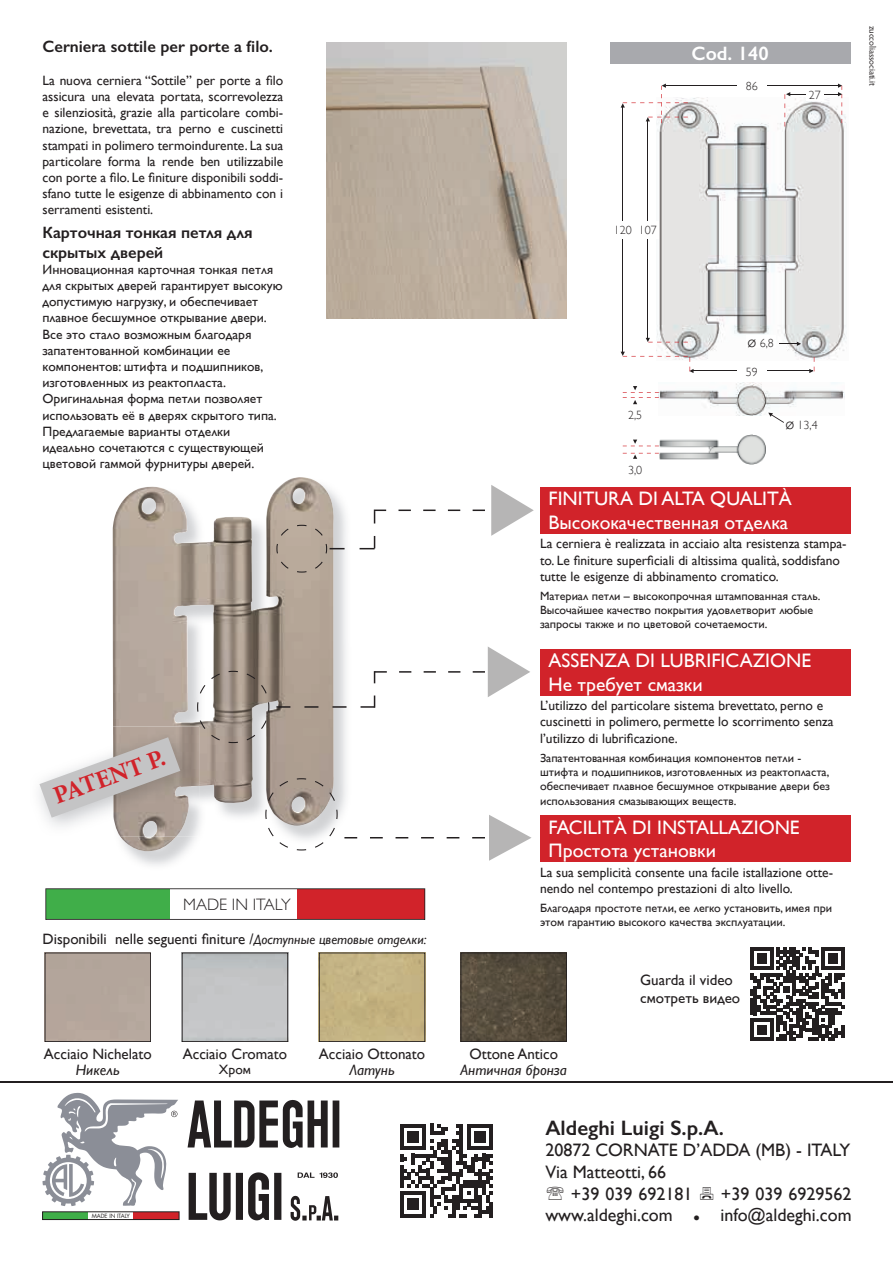
<style>
.page{position:relative;width:893px;height:1263px;background:#fff}
.page>*{position:absolute;margin:0;border:0;box-sizing:border-box;transform-origin:0 0}
.t1{font:700 25.2px "Minion Pro";color:#d1232a}
.t2{font:600 21px "Gill Sans";color:#231f20}
.t3{font:19.5px/23.4px "Gill Sans";color:#fff}
.t4{font:600 19.5px "Gill Sans";color:#fff}
.t5{font:18px/21.6px "Gill Sans";color:#231f20;text-align:right}
.t6{font:600 16.5px/19.8px "Gill Sans";color:#231f20}
.t7{font:300 16.5px "Gill Sans";color:#231f20}
.t8{font:15px/18px "Gill Sans";color:#231f20}
.t9{font:italic 15px "Gill Sans";color:#231f20}
.t10{font:13.5px/16.2px "Gill Sans";color:#231f20}
.t11{font:12px/14.4px "Gill Sans";color:#231f20}
.t12{font:300 12px "Gill Sans";color:#231f20}
.t13{font:9px "Hypatia Sans Pro";letter-spacing:-.005em;color:#231f20}
.t14{font:5.7px "Futura Std";color:#231f20}
.s1{font-style:italic;font-size:13.5px}
.s2{font-size:16.5px}
.s3{font-weight:600}
</style>
<div class="page">
<svg style="left:400px;top:1124px;width:93px;height:93px"></svg>
<div style="left:540px;top:487px;width:310px;height:47px;background:#d1232a"></div>
<div style="left:540px;top:649px;width:310px;height:47px;background:#d1232a"></div>
<div style="left:540px;top:815px;width:310px;height:47px;background:#d1232a"></div>
<hr style="left:0;top:1082px;width:893px;height:1px;background:#231f20">
<svg style="left:182px;top:952px;width:106px;height:90px;background:#bcbec0"></svg>
<svg style="left:319px;top:952px;width:106px;height:90px;background:#bead7e"></svg>
<svg style="left:460px;top:952px;width:107px;height:90px;background:#544b3c"></svg>
<svg style="left:188px;top:1100px;width:151px;height:48px"></svg>
<svg style="left:189px;top:1172px;width:149px;height:49px"></svg>
<svg style="left:42px;top:1093px;width:137px;height:127px"></svg>
<svg style="left:45px;top:888px;width:380px;height:32px"></svg>
<div style="left:45px;top:952px;width:106px;height:90px;background:#b3a59b"></div>
<div style="left:610px;top:43px;width:240px;height:21px;background:#a8a9ad"></div>
<img style="left:657px;top:98px;width:190px;height:262px">
<hr style="left:622px;top:105px;width:1px;height:248px;background:#231f20">
<div style="left:612px;top:222px;width:21px;height:17px;background:#fff"></div>
<hr style="left:647px;top:121px;width:1px;height:217px;background:#231f20">
<div style="left:637px;top:222px;width:21px;height:17px;background:#fff"></div>
<hr style="left:666px;top:85px;width:174px;height:1px;background:#231f20">
<div style="left:737px;top:80px;width:30px;height:12px;background:#fff"></div>
<div style="left:746px;top:335px;width:30px;height:13px;background:#fff"></div>
<svg style="left:780px;top:342px;width:21px;height:4px"></svg>
<hr style="left:693px;top:371px;width:119px;height:1px;background:#231f20">
<div style="left:737px;top:365px;width:30px;height:13px;background:#fff"></div>
<svg style="left:809px;top:357px;width:6px;height:16px"></svg>
<svg style="left:621px;top:84px;width:67px;height:39px"></svg>
<svg style="left:621px;top:352px;width:72px;height:21px"></svg>
<svg style="left:646px;top:338px;width:42px;height:5px"></svg>
<hr style="left:790px;top:94px;width:51px;height:1px;background:#231f20">
<svg style="left:784px;top:92px;width:6px;height:34px"></svg>
<svg style="left:838px;top:84px;width:4px;height:39px"></svg>
<div style="left:806px;top:88px;width:17px;height:13px;background:#fff"></div>
<img style="left:659px;top:383px;width:185px;height:33px">
<svg style="left:768px;top:413px;width:16px;height:10px"></svg>
<svg style="left:623px;top:386px;width:36px;height:18px"></svg>
<svg style="left:623px;top:440px;width:36px;height:7px"></svg>
<svg style="left:623px;top:453px;width:36px;height:6px"></svg>
<img style="left:659px;top:435px;width:107px;height:30px">
<svg style="left:750px;top:947px;width:94px;height:94px"></svg>
<img style="left:326px;top:43px;width:241px;height:276px">
<img style="left:112px;top:478px;width:240px;height:388px">
<img style="left:233px;top:477px;width:67px;height:134px">
<svg style="left:197px;top:671px;width:72px;height:72px"></svg>
<svg style="left:265px;top:778px;width:73px;height:72px"></svg>
<svg style="left:344px;top:837px;width:13px;height:1px"></svg>
<svg style="left:370px;top:837px;width:13px;height:1px"></svg>
<svg style="left:396px;top:837px;width:12px;height:1px"></svg>
<svg style="left:421px;top:837px;width:13px;height:1px"></svg>
<svg style="left:447px;top:837px;width:12px;height:1px"></svg>
<svg style="left:399px;top:671px;width:12px;height:2px"></svg>
<svg style="left:424px;top:671px;width:12px;height:2px"></svg>
<svg style="left:448px;top:671px;width:12px;height:2px"></svg>
<svg style="left:398px;top:509px;width:13px;height:2px"></svg>
<svg style="left:423px;top:509px;width:13px;height:2px"></svg>
<svg style="left:448px;top:509px;width:12px;height:2px"></svg>
<svg style="left:473px;top:509px;width:12px;height:2px"></svg>
<svg style="left:276px;top:706px;width:14px;height:2px"></svg>
<svg style="left:304px;top:706px;width:14px;height:2px"></svg>
<svg style="left:332px;top:706px;width:14px;height:2px"></svg>
<svg style="left:374px;top:509px;width:12px;height:14px"></svg>
<svg style="left:360px;top:536px;width:15px;height:13px"></svg>
<svg style="left:374px;top:671px;width:13px;height:12px"></svg>
<svg style="left:361px;top:695px;width:14px;height:13px"></svg>
<svg style="left:491px;top:485px;width:43px;height:51px"></svg>
<svg style="left:473px;top:647px;width:57px;height:50px"></svg>
<svg style="left:472px;top:815px;width:59px;height:46px"></svg>
<svg style="left:276px;top:525px;width:69px;height:48px;background:#b9ada2"></svg>
<img style="left:47px;top:726px;width:66px;height:111px">
<img style="left:113px;top:726px;width:86px;height:111px">
<svg style="left:39px;top:737px;width:141px;height:81px"></svg>
<p class="t6" style="left:43px;top:37px;width:232px">Cerniera sottile per porte a filo.</p>
<p class="t10" style="left:43px;top:72px;width:242px;text-align:justify">La nuova cerniera “Sottile” per porte a filo assicura una elevata portata, scorrevolezza e silenziosità, grazie alla particolare combi&shy;nazione, brevettata, tra perno e cuscinetti stampati in polimero termoindurente. La sua particolare forma la rende ben utilizzabile con porte a filo. Le finiture disponibili soddi&shy;sfano tutte le esigenze di abbinamento con i serramenti esistenti.</p>
<p class="t6" style="left:43px;top:222px;width:212px">Карточная тонкая петля для скрытых дверей</p>
<p class="t10" style="left:43px;top:261px;width:242px">Инновационная карточная тонкая петля для скрытых дверей гарантирует высокую допустимую нагрузку, и обеспечивает плавное бесшумное открывание двери.<br>Все это стало возможным благодаря запатентованной комбинации ее компонентов: штифта и подшипников, изготовленных из реактопласта.<br>Оригинальная форма петли позволяет использовать её в дверях скрытого типа.<br>Предлагаемые варианты отделки идеально сочетаются с существующей цветовой гаммой фурнитуры дверей.</p>
<h1 class="t1" style="left:48px;top:780px;width:119px;rotate:-20deg">PATENT P.</h1>
<p class="t7" style="left:183px;top:892px;width:109px">MADE IN ITALY</p>
<p class="t8" style="left:43px;top:929px;width:386px">Disponibili nelle seguenti finiture /<span class="s1">Доступные цветовые отделки:</span></p>
<h3 class="t4" style="left:692px;top:42px;width:79px">Cod. 140</h3>
<p class="t12" style="left:746px;top:77px;width:13px">86</p>
<p class="t12" style="left:809px;top:85px;width:13px">27</p>
<p class="t12" style="left:614px;top:221px;width:45px">120 107</p>
<p class="t12" style="left:628px;top:406px;width:16px">2,5</p>
<p class="t12" style="left:628px;top:460px;width:16px">3,0</p>
<p class="t12" style="left:747px;top:334px;width:28px"><span class="s2">ø</span> 6,8</p>
<p class="t12" style="left:746px;top:362px;width:13px">59</p>
<p class="t12" style="left:785px;top:416px;width:34px"><span class="s2">ø</span> 13,4</p>
<h3 class="t3" style="left:549px;top:487px;width:245px">FINITURA DI ALTA QUALITÀ<br>Высококачественная отделка</h3>
<p class="t10" style="left:540px;top:535px;width:308px">La cerniera è realizzata in acciaio alta resistenza stampa&shy;to. Le finiture superficiali di altissima qualità, soddisfano tutte le esigenze di abbinamento cromatico.</p>
<p class="t11" style="left:540px;top:588px;width:282px">Материал петли – высокопрочная штампованная сталь.<br>Высочайшее качество покрытия удовлетворит любые запросы также и по цветовой сочетаемости.</p>
<h3 class="t3" style="left:549px;top:649px;width:264px">ASSENZA DI LUBRIFICAZIONE<br>Не требует смазки</h3>
<p class="t10" style="left:540px;top:697px;width:295px">L’utilizzo del particolare sistema brevettato, perno e cuscinetti in polimero, permette lo scorrimento senza l’utilizzo di lubrificazione.</p>
<p class="t11" style="left:540px;top:750px;width:291px">Запатентованная комбинация компонентов петли - штифта и подшипников, изготовленных из реактопласта, обеспечивает плавное бесшумное открывание двери без использования смазывающих веществ.</p>
<h3 class="t3" style="left:549px;top:815px;width:253px">FACILITÀ DI INSTALLAZIONE<br>Простота установки</h3>
<p class="t10" style="left:540px;top:864px;width:295px">La sua semplicità consente una facile istallazione otte&shy;nendo nel contempo prestazioni di alto livello.</p>
<p class="t11" style="left:540px;top:900px;width:294px">Благодаря простоте петли, ее легко установить, имея при этом гарантию высокого качества эксплуатации.</p>
<p class="t8" style="left:640px;top:971px;width:102px">Guarda il video смотреть видео</p>
<p class="t8" style="left:44px;top:1044px;width:109px">Acciaio Nichelato</p>
<p class="t9" style="left:76px;top:1061px;width:46px">Никель</p>
<p class="t14" style="left:92px;top:1212px;width:40px">MADE IN ITALY</p>
<p class="t8" style="left:183px;top:1045px;width:106px">Acciaio Cromato</p>
<p class="t8" style="left:319px;top:1045px;width:108px">Acciaio Ottonato</p>
<p class="t8" style="left:469px;top:1045px;width:90px">Ottone Antico</p>
<p class="t10" style="left:219px;top:1061px;width:33px">Хром</p>
<p class="t9" style="left:349px;top:1061px;width:47px">Латунь</p>
<p class="t9" style="left:460px;top:1061px;width:108px">Античная бронза</p>
<h2 class="t2" style="left:545px;top:1115px;width:180px">Aldeghi Luigi S.p.A.</h2>
<h3 class="t5" style="left:545px;top:1139px;width:306px">20872 CORNATE D’ADDA (MB) - ITALY</h3>
<h3 class="t5" style="left:545px;top:1161px;width:122px">Via Matteotti, 66</h3>
<h3 class="t5" style="left:571px;top:1182px;width:123px">+39 039 692181</h3>
<h3 class="t5" style="left:545px;top:1182px;width:308px">+39 039 6929562<br>www.aldeghi.com <span class="s3">•</span> info@aldeghi.com</h3>
<p class="t13" style="left:878px;top:26px;width:62px;rotate:90deg">zuccoliassociati.it</p>
</div>
